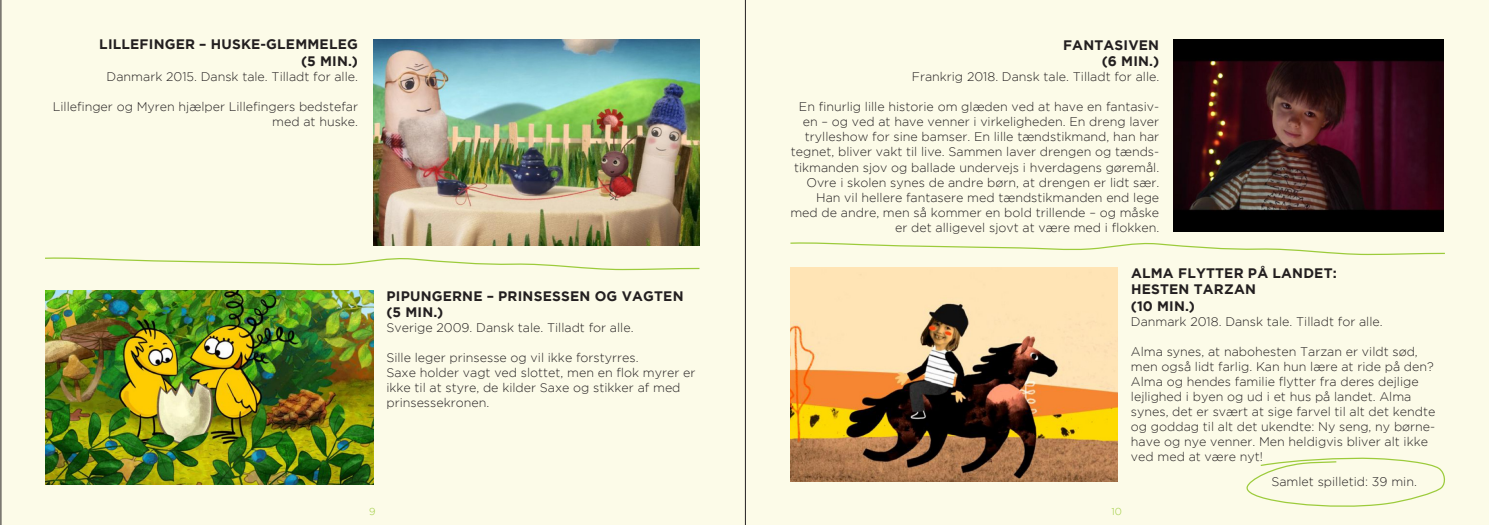
<style>
.page{position:relative;width:1489px;height:525px;background:#fff}
.page>*{position:absolute;margin:0;border:0;box-sizing:border-box;transform-origin:0 0}
.t1{font:700 13.75px "Gotham";letter-spacing:.015em;color:#231f20}
.t2{font:300 12.5px/15px "Gotham";color:#231f20}
.t3{font:300 10px "Gotham";color:#9ccb3b}
</style>
<div class="page">
<div style="left:0;top:0;width:1488px;height:524px;background:#fcfbe8"></div>
<hr style="left:1px;top:0;width:1px;height:524px;background:#231f20">
<hr style="left:745px;top:0;width:1px;height:524px;background:#231f20">
<img style="left:373px;top:39px;width:326px;height:207px">
<img style="left:46px;top:290px;width:327px;height:194px">
<svg style="left:45px;top:257px;width:655px;height:13px"></svg>
<img style="left:1173px;top:40px;width:270px;height:191px">
<img style="left:790px;top:268px;width:327px;height:213px">
<svg style="left:790px;top:242px;width:655px;height:13px"></svg>
<svg style="left:1246px;top:457px;width:199px;height:50px"></svg>
<p class="t1" style="left:99px;top:36px;width:260px">LILLEFINGER – HUSKE-GLEMMELEG</p>
<p class="t1" style="left:301px;top:53px;width:58px">(5 MIN.)</p>
<p class="t2" style="left:107px;top:68px;width:253px">Danmark 2015. Dansk tale. Tilladt for alle.</p>
<p class="t2" style="left:53px;top:98px;width:307px;text-align:right">Lillefinger og Myren hjælper Lillefingers bedstefar med at huske.</p>
<p class="t1" style="left:386px;top:287px;width:298px">PIPUNGERNE – PRINSESSEN OG VAGTEN</p>
<p class="t1" style="left:386px;top:304px;width:58px">(5 MIN.)</p>
<p class="t2" style="left:386px;top:320px;width:249px">Sverige 2009. Dansk tale. Tilladt for alle.</p>
<p class="t2" style="left:386px;top:350px;width:253px">Sille leger prinsesse og vil ikke forstyrres.</p>
<p class="t2" style="left:386px;top:365px;width:310px">Saxe holder vagt ved slottet, men en flok myrer er ikke til at styre, de kilder Saxe og stikker af med prinsessekronen.</p>
<p class="t1" style="left:1063px;top:37px;width:98px">FANTASIVEN</p>
<p class="t1" style="left:1101px;top:54px;width:59px">(6 MIN.)</p>
<p class="t2" style="left:911px;top:69px;width:249px">Frankrig 2018. Dansk tale. Tilladt for alle.</p>
<p class="t2" style="left:790px;top:99px;width:370px;text-align:right">En finurlig lille historie om glæden ved at have en fantasiv&shy;en – og ved at have venner i virkeligheden. En dreng laver trylleshow for sine bamser. En lille tændstikmand, han har tegnet, bliver vakt til live. Sammen laver drengen og tænds&shy;tikmanden sjov og ballade undervejs i hverdagens gøremål.<br>Ovre i skolen synes de andre børn, at drengen er lidt sær.<br>Han vil hellere fantasere med tændstikmanden end lege med de andre, men så kommer en bold trillende – og måske er det alligevel sjovt at være med i flokken.</p>
<p class="t1" style="left:1130px;top:265px;width:207px">ALMA FLYTTER PÅ LANDET:</p>
<p class="t1" style="left:1130px;top:281px;width:126px">HESTEN TARZAN</p>
<p class="t1" style="left:1130px;top:298px;width:66px">(10 MIN.)</p>
<p class="t2" style="left:1130px;top:313px;width:253px">Danmark 2018. Dansk tale. Tilladt for alle.</p>
<p class="t2" style="left:1130px;top:343px;width:304px">Alma synes, at nabohesten Tarzan er vildt sød, men også lidt farlig. Kan hun lære at ride på den?<br>Alma og hendes familie flytter fra deres dejlige</p>
<p class="t2" style="left:1130px;top:388px;width:306px">lejlighed i byen og ud i et hus på landet. Alma synes, det er svært at sige farvel til alt det kendte og goddag til alt det ukendte: Ny seng, ny børne&shy;have og nye venner. Men heldigvis bliver alt ikke ved med at være nyt!</p>
<p class="t2" style="left:1271px;top:474px;width:147px">Samlet spilletid: 39 min.</p>
<p class="t3" style="left:369px;top:505px;width:8px">9</p>
<p class="t3" style="left:1111px;top:505px;width:12px">10</p>
</div>
